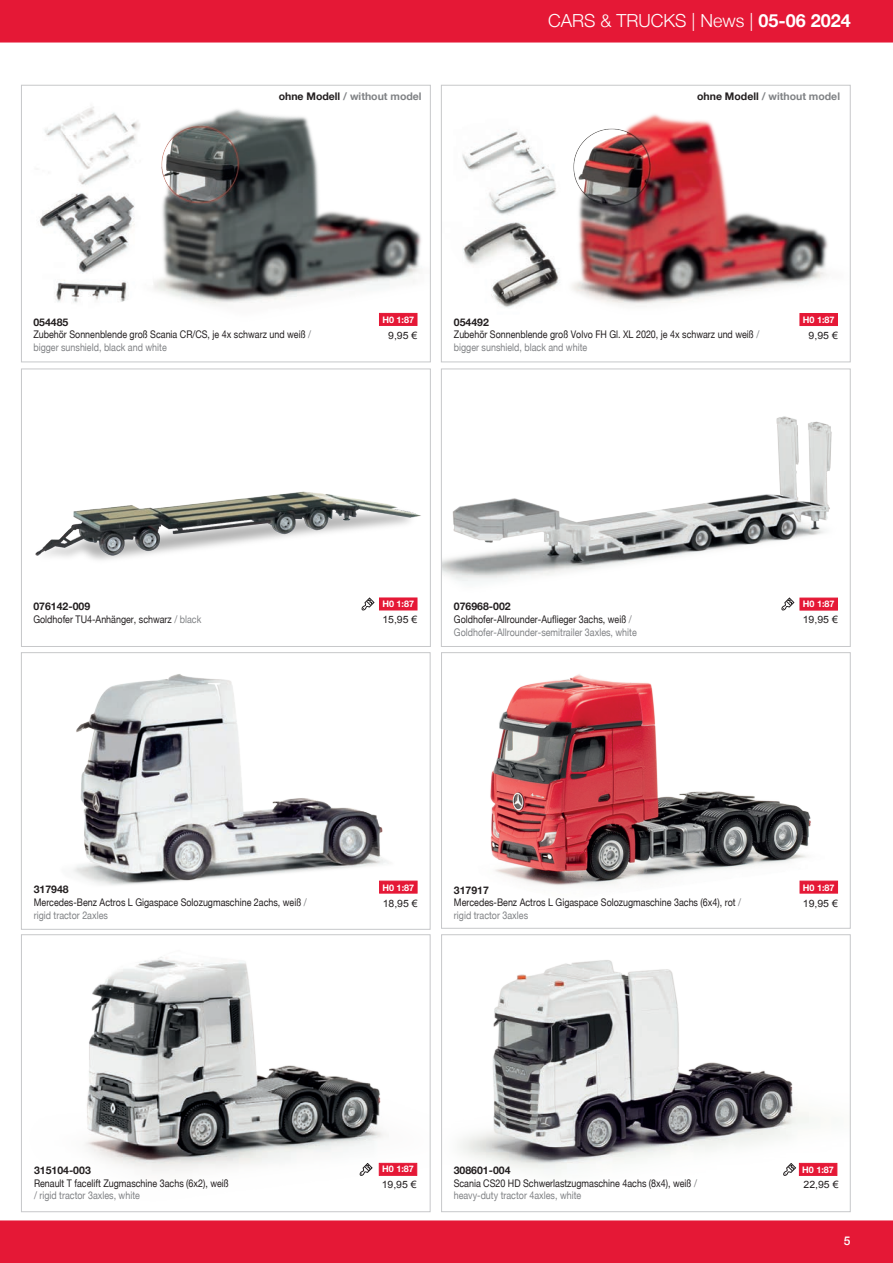
<style>
.page{position:relative;width:893px;height:1263px;background:#fff}
.page>*{position:absolute;margin:0;border:0;box-sizing:border-box;transform-origin:0 0}
.t1{font:300 18px "Helvetica Neue";color:#fff}
.t2{font:700 18px "Helvetica Neue";color:#fff}
.t3{font:500 12px "Helvetica Neue";color:#fff}
.Artikelnummer{font:10.5px "Helvetica Neue";color:#231f20;scale:.85 1}
.Artikelnummer-2{font:10.5px "Helvetica Neue";color:#808285;scale:.85 1}
.Artikelnummer-3{font:700 10.5px "Helvetica Neue";color:#231f20}
.Artieklbezeichnung_englisch6pt{font:700 10.5px "Helvetica Neue";color:#808285}
.Preisangabe{font:10.05px "Arial";color:#231f20;scale:1.04 1}
.Dokumententitel{font:700 9px "Helvetica Neue";color:#fff}
.s1{font-weight:700}
.s2{color:#231f20}
.s3{color:#808285}
</style>
<div class="page">
<img style="left:490px;top:674px;width:349px;height:220px">
<div style="left:441px;top:652px;width:409px;height:276px;border:1px solid #c7c8ca"></div>
<img style="left:73px;top:674px;width:345px;height:220px">
<div style="left:21px;top:652px;width:409px;height:277px;border:1px solid #c7c8ca"></div>
<img style="left:39px;top:107px;width:382px;height:219px">
<div style="left:21px;top:85px;width:410px;height:277px;border:1px solid #c7c8ca"></div>
<img style="left:462px;top:114px;width:366px;height:212px">
<div style="left:441px;top:85px;width:409px;height:277px;border:1px solid #c7c8ca"></div>
<div style="left:379px;top:313px;width:38px;height:13px;background:#e51836"></div>
<div style="left:800px;top:313px;width:38px;height:13px;background:#e51836"></div>
<img style="left:35px;top:491px;width:386px;height:69px">
<div style="left:21px;top:369px;width:410px;height:278px;border:1px solid #c7c8ca"></div>
<img style="left:443px;top:416px;width:395px;height:195px">
<div style="left:441px;top:369px;width:409px;height:278px;border:1px solid #c7c8ca"></div>
<div style="left:379px;top:598px;width:38px;height:12px;background:#e51836"></div>
<div style="left:800px;top:598px;width:38px;height:12px;background:#e51836"></div>
<svg style="left:362px;top:598px;width:12px;height:12px"></svg>
<svg style="left:781px;top:598px;width:13px;height:12px"></svg>
<div style="left:379px;top:881px;width:38px;height:12px;background:#e51836"></div>
<div style="left:800px;top:881px;width:38px;height:12px;background:#e51836"></div>
<img style="left:85px;top:957px;width:333px;height:219px">
<div style="left:21px;top:934px;width:409px;height:278px;border:1px solid #c7c8ca"></div>
<img style="left:459px;top:960px;width:379px;height:216px">
<div style="left:441px;top:934px;width:409px;height:278px;border:1px solid #c7c8ca"></div>
<div style="left:379px;top:1163px;width:38px;height:13px;background:#e51836;border:1px solid #e51836"></div>
<div style="left:799px;top:1163px;width:38px;height:13px;background:#e51836;border:1px solid #e51836"></div>
<svg style="left:783px;top:1163px;width:13px;height:13px"></svg>
<svg style="left:360px;top:1163px;width:12px;height:13px"></svg>
<div style="left:0;top:1220px;width:893px;height:43px;background:#e51836"></div>
<div style="left:0;top:0;width:893px;height:43px;background:#e51836"></div>
<h1 class="t1" style="left:548px;top:6px;width:304px">CARS &amp; TRUCKS | News | <span class="s1">05-06 2024</span></h1>
<h1 class="t2" style="left:768px;top:7px;width:39px">3 4</h1>
<h1 class="t2" style="left:840px;top:7px;width:12px">3</h1>
<p class="Artieklbezeichnung_englisch6pt" style="left:279px;top:88px;width:144px"><span class="s2">ohne Modell</span> / without model</p>
<p class="Artieklbezeichnung_englisch6pt" style="left:697px;top:88px;width:144px"><span class="s2">ohne Modell</span> / without model</p>
<p class="Artikelnummer-3" style="left:33px;top:314px;width:37px">054485</p>
<p class="Artikelnummer" style="left:33px;top:328px;width:328px">Zubehör Sonnenblende groß Scania CR/CS, je 4x schwarz und weiß <span class="s3">/</span></p>
<p class="Artikelnummer-2" style="left:33px;top:341px;width:158px">bigger sunshield, black and white</p>
<p class="Dokumententitel" style="left:382px;top:312px;width:33px">H0 1:87</p>
<p class="Dokumententitel" style="left:803px;top:312px;width:33px">H0 1:87</p>
<p class="Artikelnummer-3" style="left:454px;top:314px;width:37px">054492</p>
<p class="Artikelnummer" style="left:454px;top:328px;width:361px">Zubehör Sonnenblende groß Volvo FH Gl. XL 2020, je 4x schwarz und weiß <span class="s3">/</span></p>
<p class="Artikelnummer-2" style="left:454px;top:341px;width:158px">bigger sunshield, black and white</p>
<p class="Preisangabe" style="left:388px;top:328px;width:30px">9,95 €</p>
<p class="Preisangabe" style="left:809px;top:329px;width:30px">9,95 €</p>
<p class="Artikelnummer-3" style="left:33px;top:598px;width:58px">076142-009</p>
<p class="Artikelnummer" style="left:33px;top:613px;width:199px">Goldhofer TU4-Anhänger, schwarz <span class="s3">/ black</span></p>
<p class="Dokumententitel" style="left:382px;top:597px;width:33px">H0 1:87</p>
<p class="Dokumententitel" style="left:803px;top:597px;width:33px">H0 1:87</p>
<p class="Artikelnummer-3" style="left:454px;top:598px;width:58px">076968-002</p>
<p class="Artikelnummer" style="left:454px;top:613px;width:211px">Goldhofer-Allrounder-Auflieger 3achs, weiß <span class="s3">/</span></p>
<p class="Artikelnummer-2" style="left:454px;top:626px;width:217px">Goldhofer-Allrounder-semitrailer 3axles, white</p>
<p class="Preisangabe" style="left:382px;top:613px;width:35px">15,95 €</p>
<p class="Preisangabe" style="left:803px;top:613px;width:35px">19,95 €</p>
<p class="Artikelnummer-3" style="left:34px;top:881px;width:37px">317948</p>
<p class="Artikelnummer" style="left:34px;top:896px;width:323px">Mercedes-Benz Actros L Gigaspace Solozugmaschine 2achs, weiß <span class="s3">/</span></p>
<p class="Artikelnummer-2" style="left:34px;top:908px;width:89px">rigid tractor 2axles</p>
<p class="Dokumententitel" style="left:382px;top:880px;width:33px">H0 1:87</p>
<p class="Dokumententitel" style="left:803px;top:880px;width:33px">H0 1:87</p>
<p class="Artikelnummer-3" style="left:454px;top:882px;width:37px">317917</p>
<p class="Artikelnummer" style="left:454px;top:896px;width:339px">Mercedes-Benz Actros L Gigaspace Solozugmaschine 3achs (6x4), rot <span class="s3">/</span></p>
<p class="Artikelnummer-2" style="left:454px;top:909px;width:89px">rigid tractor 3axles</p>
<p class="Preisangabe" style="left:383px;top:897px;width:35px">18,95 €</p>
<p class="Preisangabe" style="left:803px;top:896px;width:35px">19,95 €</p>
<p class="Artikelnummer-3" style="left:34px;top:1162px;width:58px">315104-003</p>
<p class="Artikelnummer" style="left:34px;top:1177px;width:231px">Renault T facelift Zugmaschine 3achs (6x2), weiß</p>
<p class="Artikelnummer-2" style="left:34px;top:1189px;width:126px">/ rigid tractor 3axles, white</p>
<p class="Dokumententitel" style="left:382px;top:1162px;width:33px">H0 1:87</p>
<p class="Dokumententitel" style="left:802px;top:1162px;width:33px">H0 1:87</p>
<p class="Artikelnummer-3" style="left:454px;top:1162px;width:58px">308601-004</p>
<p class="Artikelnummer" style="left:454px;top:1177px;width:288px">Scania CS20 HD Schwerlastzugmaschine 4achs (8x4), weiß <span class="s3">/</span></p>
<p class="Artikelnummer-2" style="left:454px;top:1189px;width:152px">heavy-duty tractor 4axles, white</p>
<p class="Preisangabe" style="left:382px;top:1178px;width:35px">19,95 €</p>
<p class="Preisangabe" style="left:803px;top:1178px;width:35px">22,95 €</p>
<p class="t3" style="left:844px;top:1231px;width:8px">5</p>
</div>
